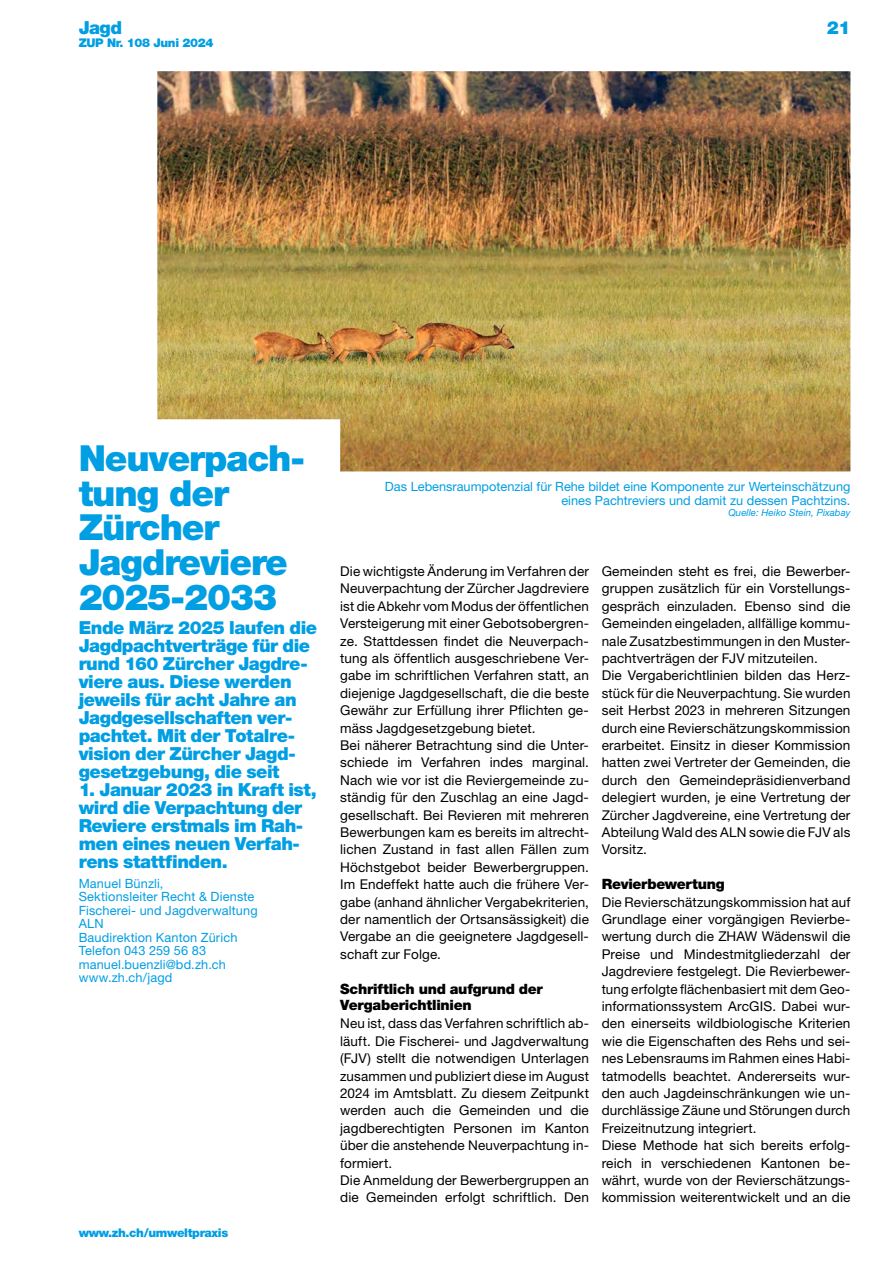
<style>
.page{position:relative;width:893px;height:1263px;background:#fff}
.page>*{position:absolute;margin:0;border:0;box-sizing:border-box;transform-origin:0 0}
.H1-24-Haupt-Titel-Cyan{font:900 36px/34.5px "Helvetica Neue LT Std";letter-spacing:-.03em;color:#009ee3}
.P-12-Lead-Cyan{font:900 18px/18px "Helvetica Neue LT Std";letter-spacing:-.025em;color:#009ee3}
.H2-9_5-Zwi-Titel{font:900 14.25px/16.4px "Helvetica Neue LT Std";letter-spacing:-.02em;color:#000}
.P-9-Text-Block{font:13.5px/17.4px "Helvetica Neue LT Std";letter-spacing:.01em;color:#000;text-align:justify}
.P-8_5-Autor-Cyan{font:12.75px/13.5px "Helvetica Neue LT Std";letter-spacing:.01em;color:#009ee3}
.P-8_5-Legende-Cyan{font:12.75px/13.5px "Helvetica Neue LT Std";color:#009ee3;text-align:right}
.t1{font:900 12px "Helvetica Neue LT Std";letter-spacing:-.03em;color:#009ee3}
.P-6_5-Quelle-Cyan{font:italic 9.75px "Helvetica Neue LT Std";color:#009ee3}
</style>
<div class="page">
<img style="left:157px;top:71px;width:693px;height:400px">
<h2 class="P-12-Lead-Cyan" style="left:79px;top:19px;width:45px">Jagd</h2>
<p class="t1" style="left:79px;top:35px;width:136px">ZUP Nr. 108 Juni 2024</p>
<h2 class="P-12-Lead-Cyan" style="left:827px;top:19px;width:25px">21</h2>
<h1 class="H1-24-Haupt-Titel-Cyan" style="left:79px;top:441px;width:228px">Neuverpach&shy;tung der<br>Zürcher<br>Jagdreviere<br>2025-2033</h1>
<p class="P-12-Lead-Cyan" style="left:79px;top:618px;width:240px">Ende März 2025 laufen die<br>Jagdpachtverträge für die rund 160 Zürcher Jagdre&shy;viere aus. Diese werden jeweils für acht Jahre an<br>Jagdgesellschaften ver&shy;pachtet. Mit der Totalre&shy;vision der Zürcher Jagd&shy;gesetzgebung, die seit</p>
<p class="P-12-Lead-Cyan" style="left:79px;top:780px;width:240px">1. Januar 2023 in Kraft ist, wird die Verpachtung der<br>Reviere erstmals im Rah&shy;men eines neuen Verfah&shy;rens stattfinden.</p>
<p class="P-8_5-Autor-Cyan" style="left:79px;top:876px;width:181px">Manuel Bünzli,<br>Sektionsleiter Recht &amp; Dienste<br>Fischerei- und Jagdverwaltung<br>ALN<br>Baudirektion Kanton Zürich<br>Telefon 043 259 56 83 manuel.buenzli@bd.zh.ch www.zh.ch/jagd</p>
<p class="t1" style="left:79px;top:1226px;width:151px">www.zh.ch/umweltpraxis</p>
<p class="P-8_5-Legende-Cyan" style="left:385px;top:480px;width:467px">Das Lebensraumpotenzial für Rehe bildet eine Komponente zur Werteinschätzung eines Pachtreviers und damit zu dessen Pachtzins.</p>
<p class="P-6_5-Quelle-Cyan" style="left:729px;top:507px;width:123px">Quelle: Heiko Stein, Pixabay</p>
<p class="P-9-Text-Block" style="left:340px;top:562px;width:250px">Die wichtigste Änderung im Verfahren der Neuverpachtung der Zürcher Jagdreviere ist die Abkehr vom Modus der öffentlichen Versteigerung mit einer Gebotsobergren&shy;ze. Stattdessen findet die Neuverpach&shy;tung als öffentlich ausgeschriebene Ver&shy;gabe im schriftlichen Verfahren statt, an diejenige Jagdgesellschaft, die die beste Gewähr zur Erfüllung ihrer Pflichten ge&shy;mäss Jagdgesetzgebung bietet.</p>
<p class="P-9-Text-Block" style="left:340px;top:736px;width:250px">Bei näherer Betrachtung sind die Unter&shy;schiede im Verfahren indes marginal.<br>Nach wie vor ist die Reviergemeinde zu&shy;ständig für den Zuschlag an eine Jagd&shy;gesellschaft. Bei Revieren mit mehreren Bewerbungen kam es bereits im altrecht&shy;lichen Zustand in fast allen Fällen zum Höchstgebot beider Bewerbergruppen.<br>Im Endeffekt hatte auch die frühere Ver&shy;gabe (anhand ähnlicher Vergabekriterien, der namentlich der Ortsansässigkeit) die Vergabe an die geeignetere Jagdgesell&shy;schaft zur Folge.</p>
<h2 class="H2-9_5-Zwi-Titel" style="left:340px;top:980px;width:204px">Schriftlich und aufgrund der<br>Vergaberichtlinien</h2>
<p class="P-9-Text-Block" style="left:340px;top:1015px;width:250px">Neu ist, dass das Verfahren schriftlich ab&shy;läuft. Die Fischerei- und Jagdverwaltung (FJV) stellt die notwendigen Unterlagen zusammen und publiziert diese im August 2024 im Amtsblatt. Zu diesem Zeitpunkt werden auch die Gemeinden und die jagdberechtigten Personen im Kanton über die anstehende Neuverpachtung in&shy;formiert.</p>
<p class="P-9-Text-Block" style="left:340px;top:1171px;width:250px">Die Anmeldung der Bewerbergruppen an die Gemeinden erfolgt schriftlich. Den</p>
<p class="P-9-Text-Block" style="left:602px;top:562px;width:250px">Gemeinden steht es frei, die Bewerber&shy;gruppen zusätzlich für ein Vorstellungs&shy;gespräch einzuladen. Ebenso sind die Gemeinden eingeladen, allfällige kommu&shy;nale Zusatzbestimmungen in den Muster&shy;pachtverträgen der FJV mitzuteilen.</p>
<p class="P-9-Text-Block" style="left:602px;top:667px;width:250px">Die Vergaberichtlinien bilden das Herz&shy;stück für die Neuverpachtung. Sie wurden seit Herbst 2023 in mehreren Sitzungen durch eine Revierschätzungskommission erarbeitet. Einsitz in dieser Kommission hatten zwei Vertreter der Gemeinden, die durch den Gemeindepräsidienverband delegiert wurden, je eine Vertretung der Zürcher Jagdvereine, eine Vertretung der Abteilung Wald des ALN sowie die FJV als Vorsitz.</p>
<h2 class="H2-9_5-Zwi-Titel" style="left:602px;top:876px;width:125px">Revierbewertung</h2>
<p class="P-9-Text-Block" style="left:602px;top:893px;width:250px">Die Revierschätzungskommission hat auf Grundlage einer vorgängigen Revierbe&shy;wertung durch die ZHAW Wädenswil die Preise und Mindestmitgliederzahl der Jagdreviere festgelegt. Die Revierbewer&shy;tung erfolgte flächenbasiert mit dem Geo&shy;informationssystem ArcGIS. Dabei wur&shy;den einerseits wildbiologische Kriterien wie die Eigenschaften des Rehs und sei&shy;nes Lebensraums im Rahmen eines Habi&shy;tatmodells beachtet. Andererseits wur&shy;den auch Jagdeinschränkungen wie un&shy;durchlässige Zäune und Störungen durch Freizeitnutzung integriert.</p>
<p class="P-9-Text-Block" style="left:602px;top:1136px;width:250px">Diese Methode hat sich bereits erfolg&shy;reich in verschiedenen Kantonen be&shy;währt, wurde von der Revierschätzungs&shy;kommission weiterentwickelt und an die</p>
</div>
